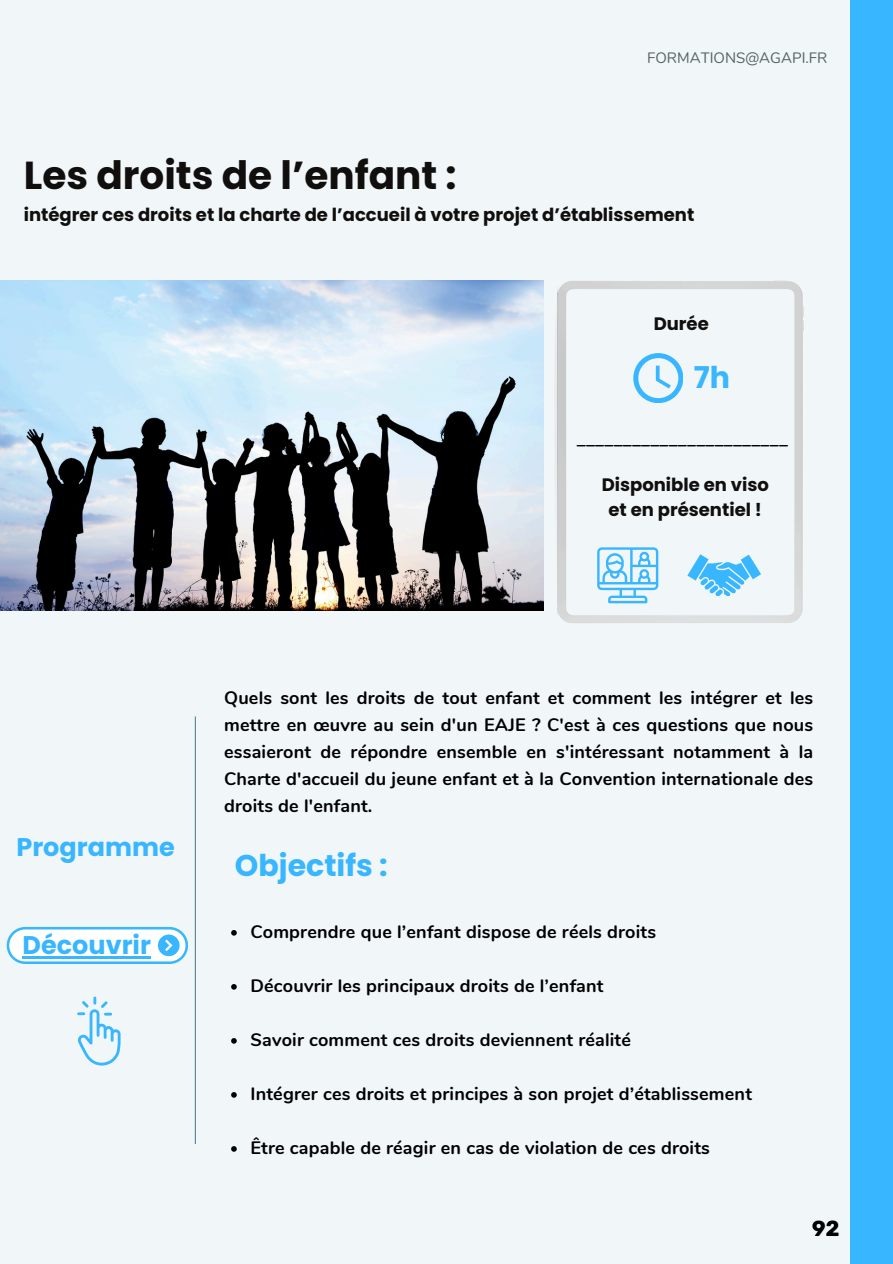
<style>
.page{position:relative;width:893px;height:1264px;background:#fff}
.page>*{position:absolute;margin:0;border:0;box-sizing:border-box;transform-origin:0 0}
.t1{font:700 39px "Poppins";color:#100f0d}
.t2{font:700 30px "Poppins";color:#38b6ff}
.t3{font:700 25.5px "Poppins";color:#38b6ff}
.t4{font:700 18px/27px "Nunito";letter-spacing:.01em;color:#000;text-align:justify}
.t5{font:700 18px/24.8px "Poppins";color:#100f0d;text-align:center}
.t6{font:15px "Nunito";color:#556262}
</style>
<div class="page">
<div style="left:0;top:0;width:892px;height:1263px;background:#f1f6f9"></div>
<img style="left:0;top:281px;width:543px;height:329px">
<hr style="left:195px;top:716px;width:1px;height:427px;background:#558592">
<div style="left:850px;top:0;width:42px;height:1263px;background:#38b6ff"></div>
<img style="left:555px;top:281px;width:248px;height:343px">
<svg style="left:597px;top:547px;width:61px;height:56px"></svg>
<svg style="left:687px;top:554px;width:74px;height:42px"></svg>
<svg style="left:633px;top:353px;width:49px;height:49px"></svg>
<svg style="left:231px;top:930px;width:6px;height:5px"></svg>
<svg style="left:231px;top:984px;width:6px;height:5px"></svg>
<svg style="left:231px;top:1038px;width:6px;height:5px"></svg>
<svg style="left:231px;top:1092px;width:6px;height:5px"></svg>
<svg style="left:231px;top:1146px;width:6px;height:5px"></svg>
<img style="left:812px;top:1220px;width:27px;height:16px">
<svg style="left:7px;top:927px;width:181px;height:37px"></svg>
<hr style="left:23px;top:956px;width:128px;height:2px;background:#38b6ff">
<svg style="left:77px;top:996px;width:43px;height:69px"></svg>
<h1 class="t6" style="left:647px;top:48px;width:182px">FORMATIONS@AGAPI.FR</h1>
<p class="t1" style="left:24px;top:148px;width:434px">Les droits de l’enfant :</p>
<p class="t5" style="left:24px;top:203px;width:672px">intégrer ces droits et la charte de l’accueil à votre projet d’établissement</p>
<p class="t5" style="left:653px;top:311px;width:57px">Durée</p>
<p class="t2" style="left:693px;top:356px;width:38px">7h</p>
<h3 class="t4" style="left:577px;top:426px;width:212px">_______________________</h3>
<h3 class="t5" style="left:601px;top:472px;width:169px">Disponible en viso et en présentiel !</h3>
<p class="t3" style="left:16px;top:829px;width:160px">Programme</p>
<h2 class="t3" style="left:23px;top:927px;width:130px">Découvrir</h2>
<p class="t4" style="left:224px;top:685px;width:590px">Quels sont les droits de tout enfant et comment les intégrer et les mettre en œuvre au sein d'un EAJE ? C'est à ces questions que nous essaieront de répondre ensemble en s'intéressant notamment à la Charte d'accueil du jeune enfant et à la Convention internationale des droits de l'enfant.</p>
<h3 class="t2" style="left:235px;top:844px;width:154px">Objectifs :</h3>
<h1 class="t4" style="left:250px;top:918px;width:407px">Comprendre que l’enfant dispose de réels droits</h1>
<h3 class="t4" style="left:250px;top:972px;width:354px">Découvrir les principaux droits de l’enfant</h3>
<p class="t4" style="left:250px;top:1026px;width:382px">Savoir comment ces droits deviennent réalité</p>
<p class="t4" style="left:250px;top:1080px;width:503px">Intégrer ces droits et principes à son projet d’établissement</p>
<p class="t4" style="left:250px;top:1134px;width:461px">Être capable de réagir en cas de violation de ces droits</p>
</div>
